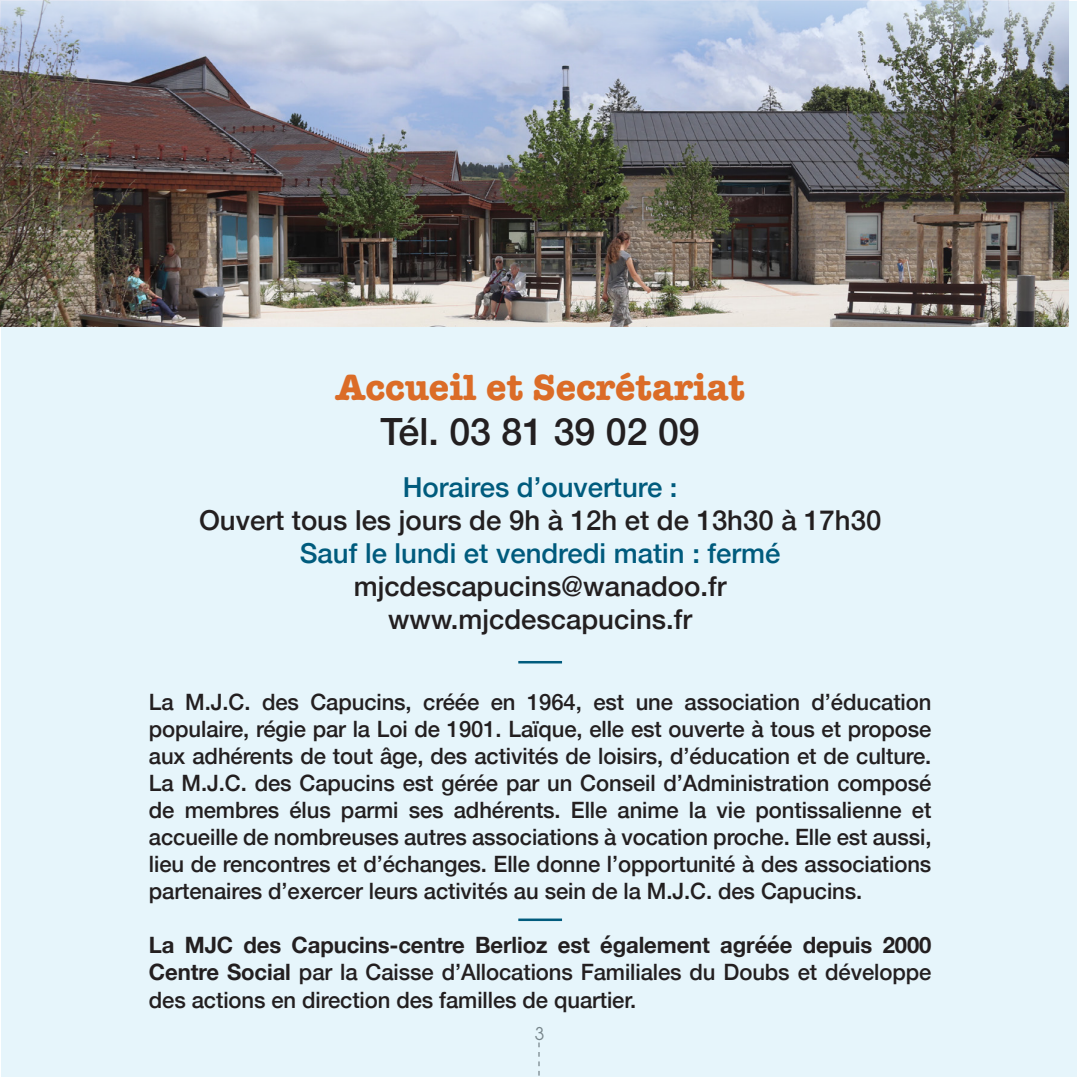
<style>
.page{position:relative;width:1078px;height:1078px;background:#fff}
.page>*{position:absolute;margin:0;border:0;box-sizing:border-box;transform-origin:0 0}
.t1{font:700 37.5px "American Typewriter";color:#db6c27}
.t2{font:500 37.5px "Helvetica Neue";color:#231f20}
.t3{font:500 27.5px "Helvetica Neue";color:#231f20}
.t4{font:500 27.5px "Helvetica Neue";color:#005b7d}
.t5{font:500 22.5px/27px "Helvetica Neue";letter-spacing:-.005em;color:#231f20;text-align:justify}
.t6{font:17.5px "Avant Garde";color:#231f20}
.s1{font-weight:700}
</style>
<div class="page">
<div style="left:1px;top:1px;width:1075px;height:1075px;background:#e6f5fb"></div>
<img style="left:0;top:0;width:1068px;height:326px">
<hr style="left:518px;top:660px;width:44px;height:3px;background:#005b7d">
<hr style="left:518px;top:918px;width:44px;height:2px;background:#005b7d">
<p class="t1" style="left:335px;top:355px;width:411px">Accueil et Secrétariat</p>
<p class="t2" style="left:380px;top:401px;width:321px">Tél. 03 81 39 02 09</p>
<p class="t4" style="left:402px;top:465px;width:276px">Horaires d’ouverture :</p>
<p class="t3" style="left:199px;top:498px;width:683px">Ouvert tous les jours de 9h à 12h et de 13h30 à 17h30</p>
<p class="t4" style="left:300px;top:531px;width:482px">Sauf le lundi et vendredi matin : fermé</p>
<p class="t3" style="left:354px;top:564px;width:374px">mjcdescapucins@wanadoo.fr</p>
<p class="t3" style="left:388px;top:597px;width:305px">www.mjcdescapucins.fr</p>
<p class="t5" style="left:149px;top:686px;width:783px">La M.J.C. des Capucins, créée en 1964, est une association d’éducation populaire, régie par la Loi de 1901. Laïque, elle est ouverte à tous et propose aux adhérents de tout âge, des activités de loisirs, d’éducation et de culture.<br>La M.J.C. des Capucins est gérée par un Conseil d’Administration composé de membres élus parmi ses adhérents. Elle anime la vie pontissalienne et accueille de nombreuses autres associations à vocation proche. Elle est aussi, lieu de rencontres et d’échanges. Elle donne l’opportunité à des associations partenaires d’exercer leurs activités au sein de la M.J.C. des Capucins.</p>
<p class="t5" style="left:149px;top:929px;width:783px"><span class="s1">La MJC des Capucins-centre Berlioz est également agréée depuis 2000<br>Centre Social</span> par la Caisse d’Allocations Familiales du Doubs et développe des actions en direction des familles de quartier.</p>
<p class="t6" style="left:534px;top:1022px;width:11px">3</p>
</div>
